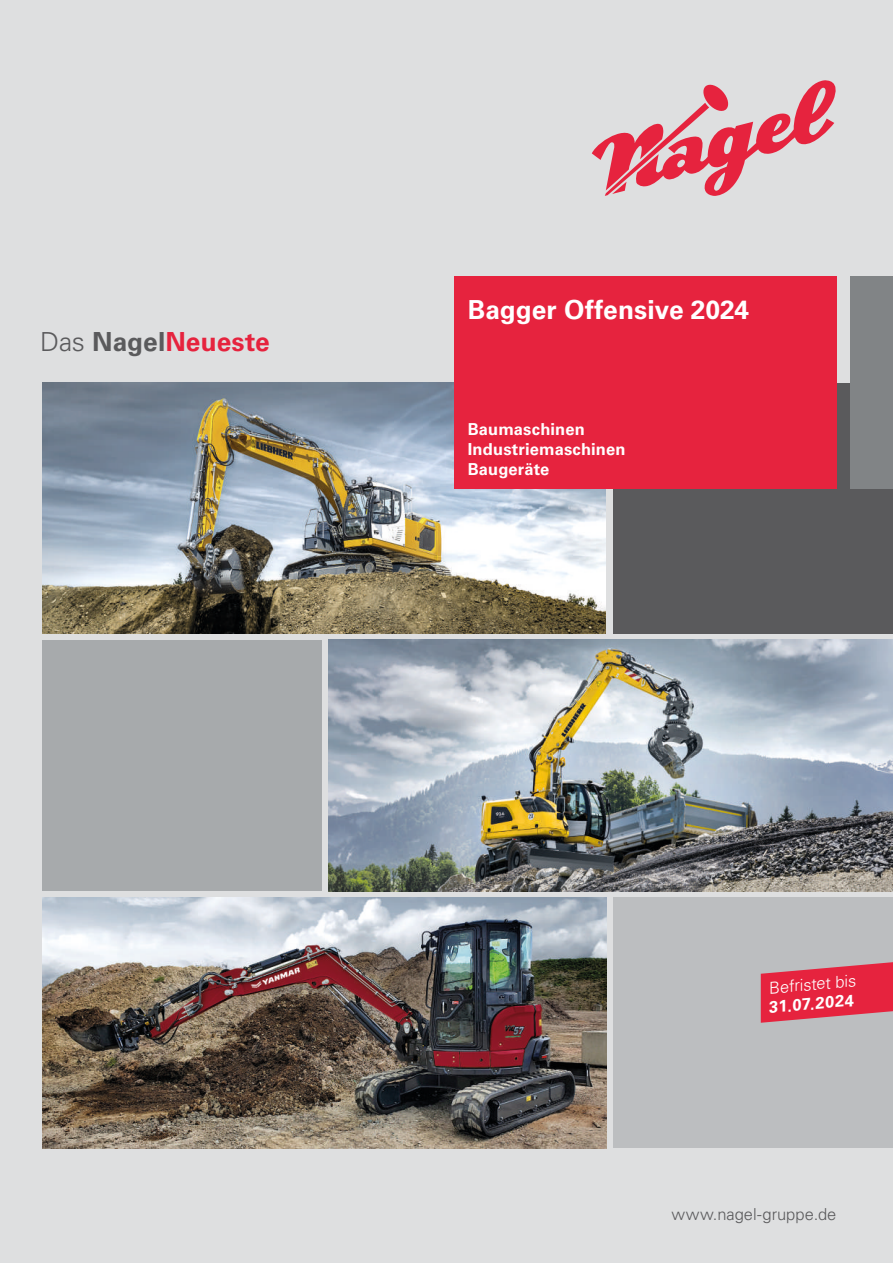
<style>
.page{position:relative;width:893px;height:1263px;background:#dedfe0}
.page>*{position:absolute;margin:0;border:0;box-sizing:border-box;transform-origin:0 0}
.t1{font:700 26.25px "Univers LT Std";color:#fff}
.t2{font:700 26.25px "Univers LT Std";letter-spacing:.005em;color:#e6233e}
.t3{font:700 16.5px/19.8px "Univers LT Std";letter-spacing:.01em;color:#fff}
.t4{font:300 16.5px "Univers LT Std";color:#5a5a5c}
.t5{font:300 16.5px "Univers LT Std";color:#fff}
.s1{font-weight:300;color:#5a5a5c}
.s2{color:#5a5a5c}
</style>
<div class="page">
<img style="left:43px;top:383px;width:563px;height:251px">
<img style="left:329px;top:640px;width:564px;height:251px">
<img style="left:43px;top:897px;width:564px;height:251px">
<div style="left:613px;top:383px;width:280px;height:251px;background:#5a5a5c"></div>
<div style="left:43px;top:640px;width:279px;height:251px;background:#a7aaac"></div>
<div style="left:613px;top:897px;width:280px;height:251px;background:#bcbec0"></div>
<div style="left:454px;top:276px;width:382px;height:213px;background:#e6233e"></div>
<div style="left:850px;top:276px;width:43px;height:213px;background:#818486"></div>
<svg style="left:761px;top:962px;width:132px;height:61px"></svg>
<svg style="left:591px;top:80px;width:245px;height:116px"></svg>
<h1 class="t2" style="left:40px;top:330px;width:231px"><span class="s1">Das</span> <span class="s2">Nagel</span>Neueste</h1>
<h1 class="t1" style="left:468px;top:299px;width:283px">Bagger Offensive 2024</h1>
<p class="t3" style="left:468px;top:421px;width:159px">Baumaschinen<br>Industriemaschinen<br>Baugeräte</p>
<p class="t5" style="left:768px;top:981px;width:89px;rotate:-5deg">Befristet bis</p>
<p class="t3" style="left:768px;top:998px;width:86px;rotate:-5deg">31.07.2024</p>
<p class="t4" style="left:671px;top:1208px;width:167px">www.nagel-gruppe.de</p>
</div>
